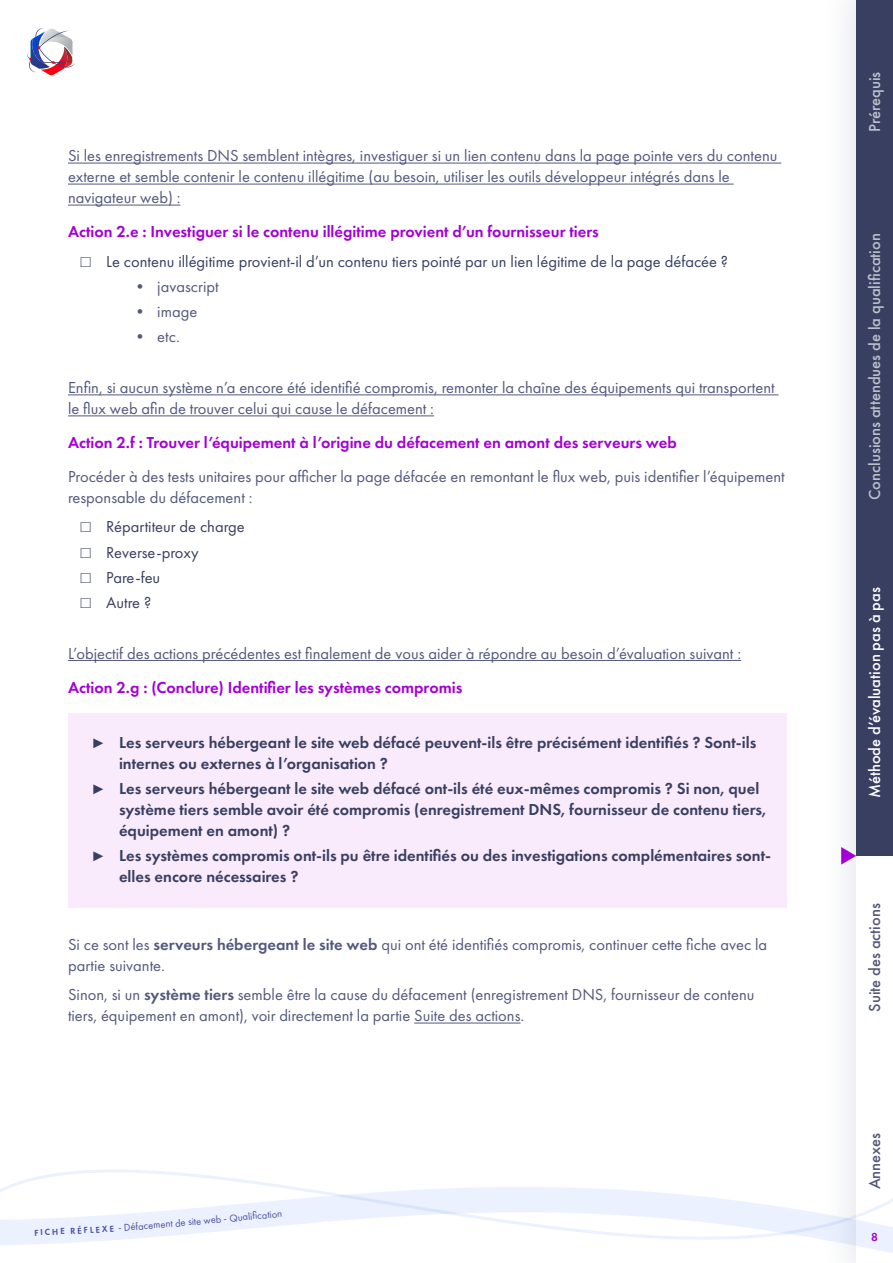
<style>
.page{position:relative;width:893px;height:1263px;background:#fff}
.page>*{position:absolute;margin:0;border:0;box-sizing:border-box;transform-origin:0 0}
.t1{font:16.5px/21px "Futura PT";color:#53597d}
.t2{font:600 16.5px/21px "Futura PT";color:#393f61}
.t3{font:600 16.5px "Futura PT";color:#a300d6}
.t4{font:16.5px "Futura PT";color:#393f61}
.t5{font:500 16.5px "Futura PT";color:#bbc2ca}
.t6{font:500 16.5px "Futura PT";color:#fff}
.t7{font:500 16.5px "Futura PT";color:#53597d}
.t8{font:600 12px "Futura PT";color:#a300d6}
.t9{font:10.5px "Futura PT";color:#4c50a6}
.t10{font:600 9px "Futura PT";color:#4c50a6}
.s1{font-family:"PT Mono"}
.s2{font-family:"PT Mono";font-weight:400}
.s3{font-weight:600}
.s4{font-weight:600;font-size:9px}
</style>
<div class="page">
<svg style="left:27px;top:28px;width:48px;height:47px"></svg>
<div style="left:817px;top:0;width:76px;height:1263px;background:#fafbfb"></div>
<div style="left:856px;top:0;width:37px;height:1263px;background:#fff"></div>
<svg style="left:48px;top:1157px;width:808px;height:18px"></svg>
<svg style="left:0;top:1175px;width:893px;height:78px"></svg>
<svg style="left:841px;top:847px;width:15px;height:17px"></svg>
<div style="left:856px;top:204px;width:37px;height:326px;background:#393f61"></div>
<div style="left:856px;top:530px;width:37px;height:326px;background:#393f61"></div>
<div style="left:856px;top:0;width:37px;height:204px;background:#393f61"></div>
<hr style="left:68px;top:163px;width:713px;height:1px;background:#53597d">
<hr style="left:68px;top:184px;width:666px;height:1px;background:#53597d">
<hr style="left:68px;top:205px;width:112px;height:1px;background:#53597d">
<hr style="left:68px;top:394px;width:710px;height:1px;background:#53597d">
<hr style="left:68px;top:415px;width:366px;height:1px;background:#53597d">
<hr style="left:68px;top:660px;width:673px;height:1px;background:#53597d">
<div style="left:68px;top:714px;width:719px;height:80px;background:#f9eafc"></div>
<div style="left:68px;top:760px;width:719px;height:101px;background:#f9eafc"></div>
<div style="left:68px;top:827px;width:719px;height:80px;background:#f9eafc"></div>
<hr style="left:414px;top:1023px;width:106px;height:1px;background:#53597d">
<svg style="left:35px;top:1229px;width:15px;height:6px"></svg>
<p class="t1" style="left:68px;top:145px;width:711px">Si les enregistrements DNS semblent intègres, investiguer si un lien contenu dans la page pointe vers du contenu externe et semble contenir le contenu illégitime (au besoin, utiliser les outils développeur intégrés dans le navigateur web) :</p>
<p class="t3" style="left:68px;top:221px;width:532px">Action 2.e : Investiguer si le contenu illégitime provient d’un fournisseur tiers</p>
<p class="t4" style="left:81px;top:251px;width:649px"><span class="s1">□</span> Le contenu illégitime provient-il d’un contenu tiers pointé par un lien légitime de la page défacée ?</p>
<p class="t1" style="left:132px;top:276px;width:88px">• javascript</p>
<p class="t1" style="left:132px;top:301px;width:67px">• image</p>
<p class="t1" style="left:132px;top:326px;width:49px">• etc.</p>
<p class="t1" style="left:68px;top:377px;width:708px">Enfin, si aucun système n’a encore été identifié compromis, remonter la chaîne des équipements qui transportent le flux web afin de trouver celui qui cause le défacement :</p>
<p class="t3" style="left:68px;top:432px;width:610px">Action 2.f : Trouver l’équipement à l’origine du défacement en amont des serveurs web</p>
<p class="t1" style="left:68px;top:466px;width:718px">Procéder à des tests unitaires pour afficher la page défacée en remontant le flux web, puis identifier l’équipement responsable du défacement :</p>
<p class="t4" style="left:81px;top:517px;width:166px"><span class="s1">□</span> Répartiteur de charge</p>
<p class="t4" style="left:81px;top:542px;width:119px"><span class="s1">□</span> Reverse-proxy</p>
<p class="t4" style="left:81px;top:567px;width:81px"><span class="s1">□</span> Pare-feu</p>
<p class="t4" style="left:81px;top:593px;width:72px"><span class="s1">□</span> Autre ?</p>
<p class="t1" style="left:68px;top:643px;width:675px">L’objectif des actions précédentes est fi nalement de vous aider à répondre au besoin d’évaluation suivant :</p>
<p class="t3" style="left:68px;top:677px;width:396px">Action 2.g : (Conclure) Identifier les systèmes compromis</p>
<p class="t2" style="left:119px;top:731px;width:639px;text-indent:-26px"><span class="s2">►</span> Les serveurs hébergeant le site web défacé peuvent-ils être précisément identifiés ? Sont-ils internes ou externes à l’organisation ?</p>
<p class="t2" style="left:119px;top:778px;width:649px;text-indent:-26px"><span class="s2">►</span> Les serveurs hébergeant le site web défacé ont-ils été eux-mêmes compromis ? Si non, quel système tiers semble avoir été compromis (enregistrement DNS, fournisseur de contenu tiers, équipement en amont) ?</p>
<p class="t2" style="left:119px;top:845px;width:653px;text-indent:-26px"><span class="s2">►</span> Les systèmes compromis ont-ils pu être identifiés ou des investigations complémentaires sont&shy;elles encore nécessaires ?</p>
<p class="t1" style="left:68px;top:934px;width:701px">Si ce sont les <span class="s3">serveurs hébergeant le site web</span> qui ont été identifiés compromis, continuer cette fiche avec la partie suivante.</p>
<p class="t1" style="left:68px;top:984px;width:688px">Sinon, si un <span class="s3">système tiers</span> semble être la cause du défacement (enregistrement DNS, fournisseur de contenu tiers, équipement en amont), voir directement la partie Suite des actions.</p>
<p class="t10" style="left:52px;top:1226px;width:37px;rotate:-3deg">HE RÉF</p>
<p class="t9" style="left:89px;top:1223px;width:56px;rotate:-4deg"><span class="s4">LEXE</span> -Défa</p>
<p class="t9" style="left:143px;top:1219px;width:141px;rotate:-5deg">cement de site web - Qualifcation</p>
<p class="t5" style="left:865px;top:132px;width:62px;rotate:-90deg">Prérequis</p>
<p class="t5" style="left:865px;top:500px;width:268px;rotate:-90deg">Conclusions attendues de la qualification</p>
<p class="t6" style="left:865px;top:798px;width:212px;rotate:-90deg">Méthode d’évaluation pas à pas</p>
<p class="t7" style="left:865px;top:1012px;width:110px;rotate:-90deg">Suite des actions</p>
<p class="t7" style="left:865px;top:1189px;width:58px;rotate:-90deg">Annexes</p>
<p class="t8" style="left:871px;top:1229px;width:8px">8</p>
</div>
